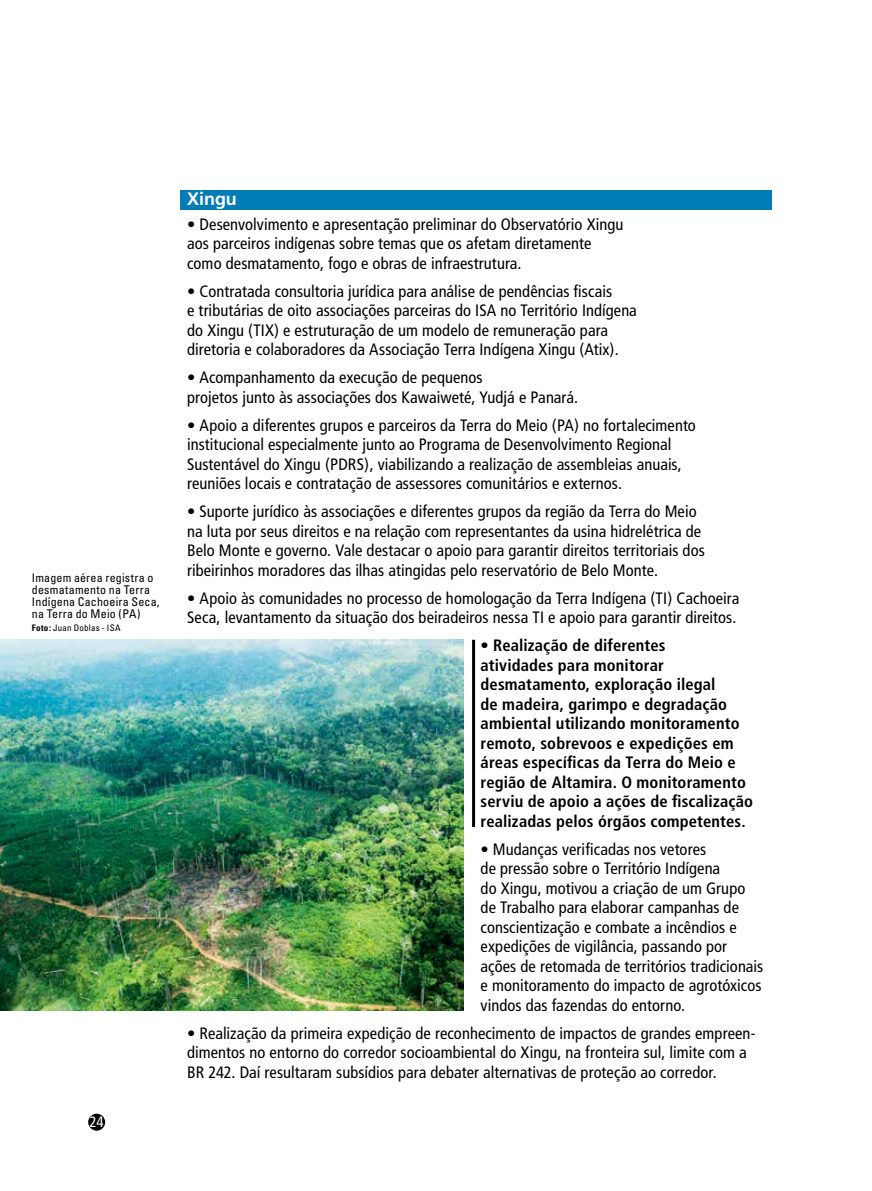
<style>
.page{position:relative;width:872px;height:1191px;background:#fff}
.page>*{position:absolute;margin:0;border:0;box-sizing:border-box;transform-origin:0 0}
.t1{font:700 18px "Frutiger";letter-spacing:-.005em;color:#fff}
.t2{font:condensed 16.5px/19.5px "Frutiger";letter-spacing:.005em;color:#000}
.t3{font:700 condensed 16.5px/19.5px "Frutiger";letter-spacing:.01em;color:#000}
.t4{font:condensed 15px "Frutiger";color:#fff}
.t5{font:condensed 12px/12px "Univers";letter-spacing:.015em;color:#000}
.t6{font:condensed 9px "Univers";letter-spacing:.025em;color:#000}
.s1{font-weight:700}
</style>
<div class="page">
<div style="left:88px;top:1113px;width:17px;height:17px;background:#000;border-radius:50%"></div>
<div style="left:181px;top:190px;width:591px;height:19px;background:#007db7"></div>
<img style="left:0;top:640px;width:463px;height:370px">
<hr style="left:472px;top:640px;width:3px;height:187px;background:#000">
<p class="t5" style="left:32px;top:571px;width:129px">Imagem aérea registra o desmatamento na Terra<br>Indígena Cachoeira Seca, na Terra do Meio (PA)</p>
<p class="t6" style="left:32px;top:622px;width:90px"><span class="s1">Foto:</span> Juan Doblas - ISA</p>
<p class="t4" style="left:90px;top:1113px;width:16px">24</p>
<p class="t1" style="left:187px;top:188px;width:51px">Xingu</p>
<p class="t2" style="left:187px;top:214px;width:438px">• Desenvolvimento e apresentação preliminar do Observatório Xingu aos parceiros indígenas sobre temas que os afetam diretamente como desmatamento, fogo e obras de infraestrutura.</p>
<p class="t2" style="left:187px;top:281px;width:451px">• Contratada consultoria jurídica para análise de pendências fiscais<br>e tributárias de oito associações parceiras do ISA no Território Indígena do Xingu (TIX) e estruturação de um modelo de remuneração para diretoria e colaboradores da Associação Terra Indígena Xingu (Atix).</p>
<p class="t2" style="left:187px;top:368px;width:392px">• Acompanhamento da execução de pequenos<br>projetos junto às associações dos Kawaiweté, Yudjá e Panará.</p>
<p class="t2" style="left:187px;top:415px;width:510px">• Apoio a diferentes grupos e parceiros da Terra do Meio (PA) no fortalecimento institucional especialmente junto ao Programa de Desenvolvimento Regional Sustentável do Xingu (PDRS), viabilizando a realização de assembleias anuais, reuniões locais e contratação de assessores comunitários e externos.</p>
<p class="t2" style="left:187px;top:502px;width:519px">• Suporte jurídico às associações e diferentes grupos da região da Terra do Meio na luta por seus direitos e na relação com representantes da usina hidrelétrica de Belo Monte e governo. Vale destacar o apoio para garantir direitos territoriais dos ribeirinhos moradores das ilhas atingidas pelo reservatório de Belo Monte.</p>
<p class="t2" style="left:187px;top:588px;width:554px">• Apoio às comunidades no processo de homologação da Terra Indígena (TI) Cachoeira<br>Seca, levantamento da situação dos beiradeiros nessa TI e apoio para garantir direitos.</p>
<p class="t3" style="left:480px;top:636px;width:274px">• Realização de diferentes<br>atividades para monitorar desmatamento, exploração ilegal<br>de madeira, garimpo e degradação ambiental utilizando monitoramento remoto, sobrevoos e expedições em áreas específicas da Terra do Meio e região de Altamira. O monitoramento serviu de apoio a ações de fiscalização realizadas pelos órgãos competentes.</p>
<p class="t2" style="left:480px;top:839px;width:284px">• Mudanças verificadas nos vetores<br>de pressão sobre o Território Indígena<br>do Xingu, motivou a criação de um Grupo de Trabalho para elaborar campanhas de conscientização e combate a incêndios e expedições de vigilância, passando por ações de retomada de territórios tradicionais e monitoramento do impacto de agrotóxicos vindos das fazendas do entorno.</p>
<p class="t2" style="left:187px;top:1023px;width:570px">• Realização da primeira expedição de reconhecimento de impactos de grandes empreen&shy;dimentos no entorno do corredor socioambiental do Xingu, na fronteira sul, limite com a<br>BR 242. Daí resultaram subsídios para debater alternativas de proteção ao corredor.</p>
</div>
